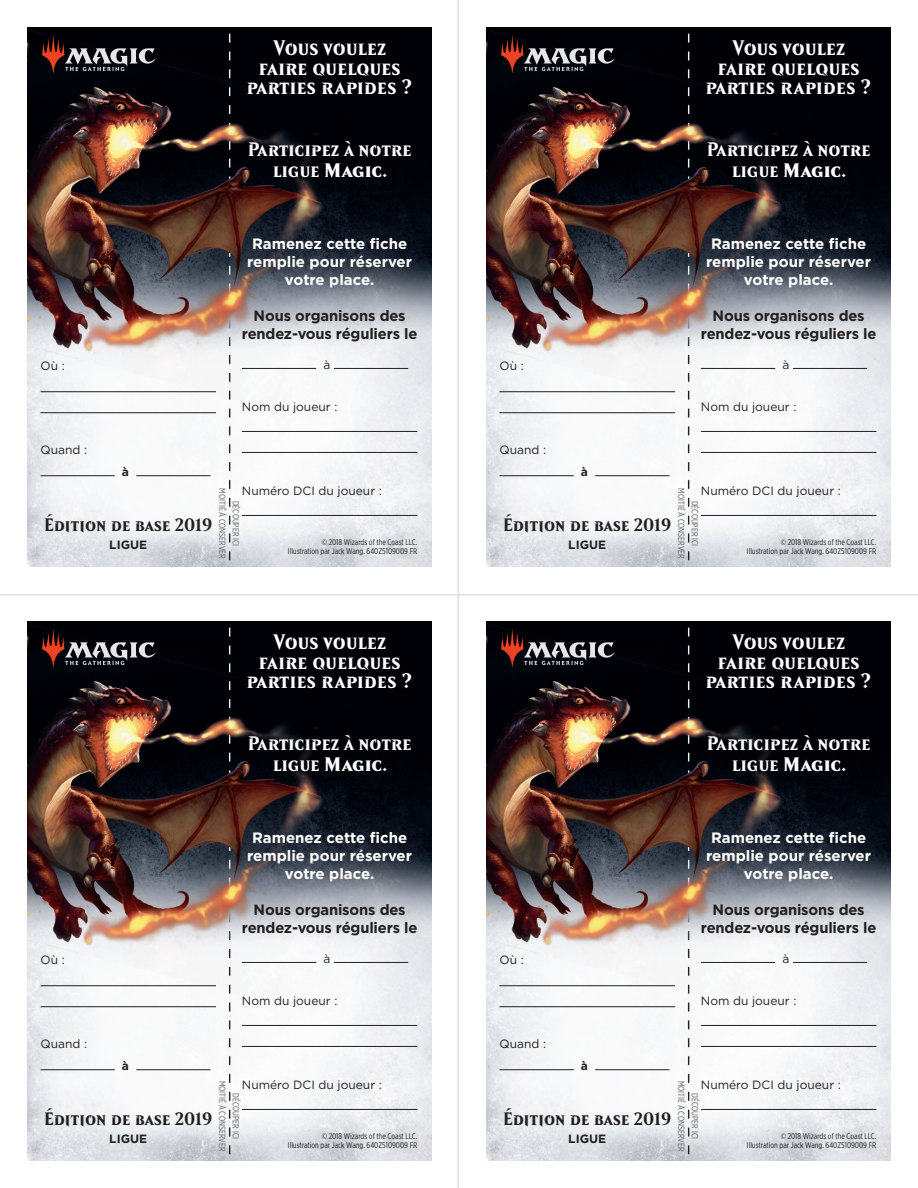
<style>
.page{position:relative;width:918px;height:1188px;background:#fff}
.page>*{position:absolute;margin:0;border:0;box-sizing:border-box;transform-origin:0 0}
.t1{font:700 21px/19.5px "Beleren 2016 Small Caps";letter-spacing:-.005em;color:#fff;text-align:center}
.t2{font:700 19.5px/21px "Beleren 2016 Small Caps";color:#fff;text-align:center}
.M19_TT{font:700 18px "Beleren 2016 Small Caps";letter-spacing:-.01em;color:#231f20}
.t3{font:700 15px/18px "Gotham";color:#fff;text-align:center}
.H3_K{font:700 15px/18px "Gotham";letter-spacing:-.01em;color:#231f20;text-align:center}
.body{font:12px "Gotham";color:#231f20}
.M19_TT_minor{font:700 12px "Gotham";color:#231f20}
.body-2{font:700 12px "Gotham";color:#231f20}
.Tear_Body{font:9px "Gotham X Narrow";color:#636366}
.legal{font:8.25px/9px "Gotham X Narrow";color:#231f20;text-align:right}
.s1{font-weight:800}
</style>
<div class="page">
<img style="left:486px;top:27px;width:405px;height:540px">
<img style="left:486px;top:621px;width:405px;height:540px">
<img style="left:27px;top:27px;width:405px;height:540px">
<img style="left:27px;top:621px;width:405px;height:540px">
<hr style="left:0;top:594px;width:918px;height:2px;background:#dcdddf">
<hr style="left:458px;top:0;width:1px;height:1188px;background:#dcdddf">
<svg style="left:501px;top:35px;width:114px;height:39px;background:#372d31"></svg>
<svg style="left:501px;top:629px;width:114px;height:39px;background:#372d31"></svg>
<svg style="left:42px;top:35px;width:114px;height:39px;background:#372d31"></svg>
<svg style="left:42px;top:629px;width:114px;height:39px;background:#372d31"></svg>
<hr style="left:242px;top:962px;width:74px;height:1px;background:#231f20">
<hr style="left:334px;top:962px;width:74px;height:1px;background:#231f20">
<hr style="left:242px;top:1025px;width:175px;height:1px;background:#231f20">
<hr style="left:242px;top:1046px;width:175px;height:1px;background:#231f20">
<hr style="left:242px;top:1109px;width:175px;height:1px;background:#231f20">
<hr style="left:500px;top:391px;width:175px;height:1px;background:#231f20">
<hr style="left:500px;top:412px;width:175px;height:1px;background:#231f20">
<hr style="left:500px;top:475px;width:74px;height:1px;background:#231f20">
<hr style="left:595px;top:475px;width:75px;height:1px;background:#231f20">
<hr style="left:500px;top:985px;width:175px;height:1px;background:#231f20">
<hr style="left:500px;top:1006px;width:175px;height:1px;background:#231f20">
<hr style="left:500px;top:1069px;width:74px;height:1px;background:#231f20">
<hr style="left:595px;top:1069px;width:75px;height:1px;background:#231f20">
<hr style="left:40px;top:391px;width:176px;height:1px;background:#231f20">
<hr style="left:40px;top:412px;width:176px;height:1px;background:#231f20">
<hr style="left:40px;top:475px;width:75px;height:1px;background:#231f20">
<hr style="left:136px;top:475px;width:75px;height:1px;background:#231f20">
<hr style="left:40px;top:985px;width:176px;height:1px;background:#231f20">
<hr style="left:40px;top:1006px;width:176px;height:1px;background:#231f20">
<hr style="left:40px;top:1069px;width:75px;height:1px;background:#231f20">
<hr style="left:136px;top:1069px;width:75px;height:1px;background:#231f20">
<hr style="left:701px;top:962px;width:74px;height:1px;background:#231f20">
<hr style="left:793px;top:962px;width:74px;height:1px;background:#231f20">
<hr style="left:701px;top:1025px;width:175px;height:1px;background:#231f20">
<hr style="left:701px;top:1046px;width:175px;height:1px;background:#231f20">
<hr style="left:701px;top:1109px;width:175px;height:1px;background:#231f20">
<hr style="left:242px;top:368px;width:74px;height:1px;background:#231f20">
<hr style="left:334px;top:368px;width:74px;height:1px;background:#231f20">
<hr style="left:242px;top:431px;width:175px;height:1px;background:#231f20">
<hr style="left:242px;top:452px;width:175px;height:1px;background:#231f20">
<hr style="left:242px;top:515px;width:175px;height:1px;background:#231f20">
<hr style="left:701px;top:368px;width:74px;height:1px;background:#231f20">
<hr style="left:793px;top:368px;width:74px;height:1px;background:#231f20">
<hr style="left:701px;top:431px;width:175px;height:1px;background:#231f20">
<hr style="left:701px;top:452px;width:175px;height:1px;background:#231f20">
<hr style="left:701px;top:515px;width:175px;height:1px;background:#231f20">
<h1 class="t1" style="left:247px;top:39px;width:168px">Vous voulez faire quelques parties rapides ?</h1>
<h1 class="t1" style="left:706px;top:39px;width:168px">Vous voulez faire quelques parties rapides ?</h1>
<h2 class="t2" style="left:248px;top:139px;width:165px">Participez à notre ligue <span class="s1">Magic</span>.</h2>
<h2 class="t2" style="left:707px;top:139px;width:165px">Participez à notre ligue <span class="s1">Magic</span>.</h2>
<p class="body" style="left:40px;top:358px;width:26px">Où :</p>
<h3 class="t3" style="left:247px;top:234px;width:166px">Ramenez cette fiche remplie pour réserver votre place.</h3>
<p class="H3_K" style="left:242px;top:306px;width:177px">Nous organisons des rendez-vous réguliers le</p>
<p class="body" style="left:323px;top:357px;width:8px">à</p>
<p class="body" style="left:242px;top:399px;width:97px">Nom du joueur :</p>
<p class="body" style="left:500px;top:358px;width:26px">Où :</p>
<h3 class="t3" style="left:706px;top:234px;width:166px">Ramenez cette fiche remplie pour réserver votre place.</h3>
<p class="H3_K" style="left:701px;top:306px;width:177px">Nous organisons des rendez-vous réguliers le</p>
<p class="body" style="left:782px;top:357px;width:8px">à</p>
<p class="body" style="left:701px;top:399px;width:97px">Nom du joueur :</p>
<p class="body" style="left:40px;top:442px;width:48px">Quand :</p>
<p class="body" style="left:500px;top:442px;width:48px">Quand :</p>
<p class="body-2" style="left:122px;top:464px;width:9px">à</p>
<p class="body-2" style="left:581px;top:464px;width:9px">à</p>
<p class="body" style="left:242px;top:483px;width:141px">Numéro DCI du joueur :</p>
<p class="Tear_Body" style="left:228px;top:488px;width:72px;rotate:90deg">MOITIÉ À CONSERVER</p>
<p class="Tear_Body" style="left:241px;top:501px;width:47px;rotate:90deg">DÉCOUPER ICI</p>
<p class="M19_TT" style="left:44px;top:514px;width:170px">Édition de base 2019</p>
<p class="M19_TT_minor" style="left:109px;top:537px;width:39px">LIGUE</p>
<p class="legal" style="left:288px;top:537px;width:131px">© 2018 Wizards of the Coast LLC.<br>Illustration par Jack Wang. 640Z5109009 FR</p>
<p class="body" style="left:701px;top:483px;width:141px">Numéro DCI du joueur :</p>
<p class="Tear_Body" style="left:687px;top:488px;width:72px;rotate:90deg">MOITIÉ À CONSERVER</p>
<p class="Tear_Body" style="left:700px;top:501px;width:47px;rotate:90deg">DÉCOUPER ICI</p>
<p class="M19_TT" style="left:503px;top:514px;width:170px">Édition de base 2019</p>
<p class="M19_TT_minor" style="left:568px;top:537px;width:39px">LIGUE</p>
<p class="legal" style="left:747px;top:537px;width:131px">© 2018 Wizards of the Coast LLC.<br>Illustration par Jack Wang. 640Z5109009 FR</p>
<h1 class="t1" style="left:247px;top:633px;width:168px">Vous voulez faire quelques parties rapides ?</h1>
<h1 class="t1" style="left:706px;top:633px;width:168px">Vous voulez faire quelques parties rapides ?</h1>
<h2 class="t2" style="left:248px;top:733px;width:165px">Participez à notre ligue <span class="s1">Magic</span>.</h2>
<h2 class="t2" style="left:707px;top:733px;width:165px">Participez à notre ligue <span class="s1">Magic</span>.</h2>
<p class="body" style="left:40px;top:952px;width:26px">Où :</p>
<h3 class="t3" style="left:247px;top:828px;width:166px">Ramenez cette fiche remplie pour réserver votre place.</h3>
<p class="H3_K" style="left:242px;top:900px;width:177px">Nous organisons des rendez-vous réguliers le</p>
<p class="body" style="left:323px;top:951px;width:8px">à</p>
<p class="body" style="left:242px;top:993px;width:97px">Nom du joueur :</p>
<p class="body" style="left:500px;top:952px;width:26px">Où :</p>
<h3 class="t3" style="left:706px;top:828px;width:166px">Ramenez cette fiche remplie pour réserver votre place.</h3>
<p class="H3_K" style="left:701px;top:900px;width:177px">Nous organisons des rendez-vous réguliers le</p>
<p class="body" style="left:782px;top:951px;width:8px">à</p>
<p class="body" style="left:701px;top:993px;width:97px">Nom du joueur :</p>
<p class="body" style="left:40px;top:1036px;width:48px">Quand :</p>
<p class="body" style="left:500px;top:1036px;width:48px">Quand :</p>
<p class="body-2" style="left:122px;top:1058px;width:9px">à</p>
<p class="body-2" style="left:581px;top:1058px;width:9px">à</p>
<p class="body" style="left:242px;top:1077px;width:141px">Numéro DCI du joueur :</p>
<p class="body" style="left:701px;top:1077px;width:141px">Numéro DCI du joueur :</p>
<p class="Tear_Body" style="left:228px;top:1081px;width:72px;rotate:90deg">MOITIÉ À CONSERVER</p>
<p class="Tear_Body" style="left:687px;top:1081px;width:72px;rotate:90deg">MOITIÉ À CONSERVER</p>
<p class="Tear_Body" style="left:241px;top:1093px;width:47px;rotate:90deg">DÉCOUPER ICI</p>
<p class="Tear_Body" style="left:700px;top:1093px;width:47px;rotate:90deg">DÉCOUPER ICI</p>
<p class="M19_TT" style="left:44px;top:1108px;width:170px">Édition de base 2019</p>
<p class="M19_TT_minor" style="left:109px;top:1131px;width:39px">LIGUE</p>
<p class="legal" style="left:747px;top:1131px;width:131px">© 2018 Wizards of the Coast LLC.<br>Illustration par Jack Wang. 640Z5109009 FR</p>
<p class="M19_TT" style="left:503px;top:1108px;width:170px">Édition de base 2019</p>
<p class="M19_TT_minor" style="left:568px;top:1131px;width:39px">LIGUE</p>
<p class="legal" style="left:288px;top:1131px;width:131px">© 2018 Wizards of the Coast LLC.<br>Illustration par Jack Wang. 640Z5109009 FR</p>
</div>
